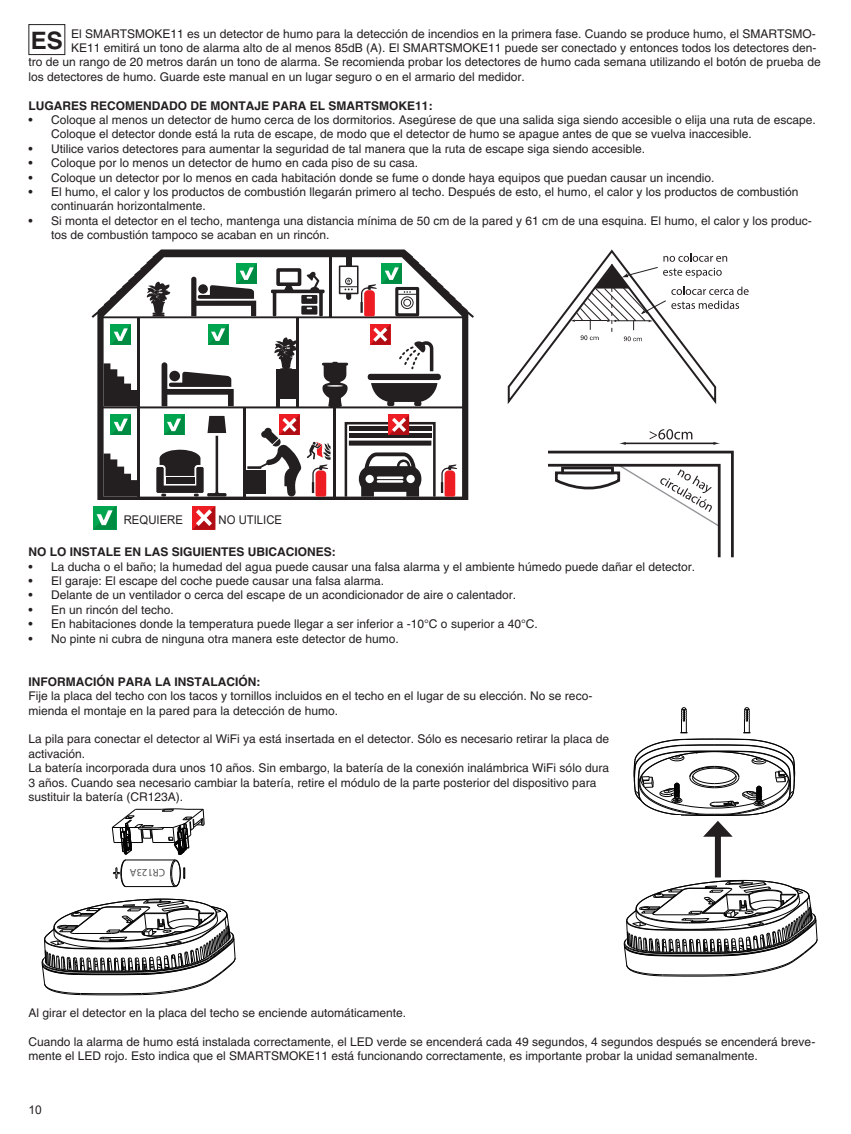
<style>
.page{position:relative;width:851px;height:1134px;background:#fff}
.page>*{position:absolute;margin:0;border:0;box-sizing:border-box;transform-origin:0 0}
.t1{font:700 24px "Helvetica";color:#231f20}
.t2{font:12px/14.4px "Helvetica";color:#231f20}
.t3{font:700 12px "Helvetica";color:#231f20}
.t4{font:12px "Arial";color:#231f20;scale:.94 1}
.t5{font:12px "Arial";color:#231f20}
.t6{font:10.8px "Myriad Pro";color:#57585a}
</style>
<div class="page">
<svg style="left:507px;top:249px;width:241px;height:155px"></svg>
<svg style="left:548px;top:429px;width:185px;height:128px"></svg>
<div style="left:28px;top:24px;width:37px;height:31px;border:1px solid #231f20"></div>
<svg style="left:111px;top:808px;width:94px;height:79px"></svg>
<svg style="left:42px;top:898px;width:194px;height:97px"></svg>
<svg style="left:623px;top:880px;width:194px;height:97px"></svg>
<div style="left:714px;top:831px;width:6px;height:46px;background:#231f20"></div>
<svg style="left:633px;top:707px;width:162px;height:133px"></svg>
<div style="left:657px;top:815px;width:24px;height:25px;background:#fff"></div>
<div style="left:739px;top:818px;width:23px;height:24px;background:#fff"></div>
<div style="left:754px;top:688px;width:24px;height:28px;background:#fff"></div>
<div style="left:652px;top:688px;width:24px;height:28px;background:#fff"></div>
<svg style="left:92px;top:249px;width:382px;height:250px"></svg>
<svg style="left:104px;top:363px;width:34px;height:43px"></svg>
<svg style="left:161px;top:362px;width:73px;height:44px"></svg>
<div style="left:169px;top:371px;width:11px;height:10px;background:#231f20;border-radius:50%"></div>
<div style="left:245px;top:470px;width:20px;height:23px;background:#231f20"></div>
<hr style="left:243px;top:408px;width:2px;height:88px;background:#231f20">
<hr style="left:138px;top:408px;width:2px;height:89px;background:#231f20">
<hr style="left:333px;top:408px;width:2px;height:88px;background:#231f20">
<hr style="left:296px;top:318px;width:2px;height:89px;background:#231f20">
<hr style="left:138px;top:318px;width:2px;height:89px;background:#231f20">
<hr style="left:329px;top:255px;width:2px;height:62px;background:#231f20">
<svg style="left:322px;top:362px;width:26px;height:46px"></svg>
<div style="left:276px;top:370px;width:20px;height:29px;background:#231f20"></div>
<svg style="left:276px;top:399px;width:3px;height:8px"></svg>
<svg style="left:274px;top:337px;width:22px;height:35px"></svg>
<svg style="left:104px;top:453px;width:34px;height:44px"></svg>
<svg style="left:441px;top:464px;width:16px;height:33px"></svg>
<svg style="left:307px;top:442px;width:23px;height:55px"></svg>
<svg style="left:344px;top:415px;width:91px;height:82px"></svg>
<svg style="left:367px;top:324px;width:74px;height:82px"></svg>
<svg style="left:247px;top:415px;width:54px;height:81px"></svg>
<svg style="left:208px;top:324px;width:20px;height:21px"></svg>
<svg style="left:111px;top:324px;width:20px;height:21px"></svg>
<svg style="left:111px;top:415px;width:20px;height:20px"></svg>
<svg style="left:156px;top:415px;width:70px;height:81px"></svg>
<svg style="left:104px;top:257px;width:358px;height:59px"></svg>
<svg style="left:93px;top:506px;width:23px;height:24px"></svg>
<svg style="left:192px;top:506px;width:23px;height:24px"></svg>
<p class="t1" style="left:31px;top:26px;width:34px">ES</p>
<p class="t2" style="left:71px;top:26px;width:746px">El SMARTSMOKE11 es un detector de humo para la detección de incendios en la primera fase. Cuando se produce humo, el SMARTSMO-</p>
<p class="t2" style="left:71px;top:41px;width:747px">KE11 emitirá un tono de alarma alto de al menos 85dB (A). El SMARTSMOKE11 puede ser conectado y entonces todos los detectores den-</p>
<p class="t2" style="left:28px;top:55px;width:793px">tro de un rango de 20 metros darán un tono de alarma. Se recomienda probar los detectores de humo cada semana utilizando el botón de prueba de</p>
<p class="t2" style="left:28px;top:69px;width:498px">los detectores de humo. Guarde este manual en un lugar seguro o en el armario del medidor.</p>
<p class="t3" style="left:28px;top:98px;width:406px">LUGARES RECOMENDADO DE MONTAJE PARA EL SMARTSMOKE11:</p>
<p class="t2" style="left:51px;top:113px;width:766px;text-indent:-23px">• Coloque al menos un detector de humo cerca de los dormitorios. Asegúrese de que una salida siga siendo accesible o elija una ruta de escape.<br>Coloque el detector donde está la ruta de escape, de modo que el detector de humo se apague antes de que se vuelva inaccesible.</p>
<p class="t2" style="left:28px;top:141px;width:618px">• Utilice varios detectores para aumentar la seguridad de tal manera que la ruta de escape siga siendo accesible.</p>
<p class="t2" style="left:28px;top:156px;width:391px">• Coloque por lo menos un detector de humo en cada piso de su casa.</p>
<p class="t2" style="left:28px;top:170px;width:687px">• Coloque un detector por lo menos en cada habitación donde se fume o donde haya equipos que puedan causar un incendio.</p>
<p class="t2" style="left:51px;top:185px;width:748px;text-indent:-23px">• El humo, el calor y los productos de combustión llegarán primero al techo. Después de esto, el humo, el calor y los productos de combustión continuarán horizontalmente.</p>
<p class="t2" style="left:51px;top:213px;width:762px;text-indent:-23px">• Si monta el detector en el techo, mantenga una distancia mínima de 50 cm de la pared y 61 cm de una esquina. El humo, el calor y los produc&shy;tos de combustión tampoco se acaban en un rincón.</p>
<p class="t4" style="left:124px;top:512px;width:64px">REQUIERE</p>
<p class="t4" style="left:218px;top:512px;width:69px">NO UTILICE</p>
<p class="t3" style="left:28px;top:545px;width:309px">NO LO INSTALE EN LAS SIGUIENTES UBICACIONES:</p>
<p class="t2" style="left:28px;top:559px;width:668px">• La ducha o el baño; la humedad del agua puede causar una falsa alarma y el ambiente húmedo puede dañar el detector.</p>
<p class="t2" style="left:28px;top:573px;width:357px">• El garaje: El escape del coche puede causar una falsa alarma.</p>
<p class="t2" style="left:28px;top:588px;width:489px">• Delante de un ventilador o cerca del escape de un acondicionador de aire o calentador.</p>
<p class="t2" style="left:28px;top:602px;width:147px">• En un rincón del techo.</p>
<p class="t2" style="left:28px;top:617px;width:511px">• En habitaciones donde la temperatura puede llegar a ser inferior a -10°C o superior a 40°C.</p>
<p class="t2" style="left:28px;top:631px;width:372px">• No pinte ni cubra de ninguna otra manera este detector de humo.</p>
<p class="t3" style="left:28px;top:674px;width:233px">INFORMACIÓN PARA LA INSTALACIÓN:</p>
<p class="t2" style="left:28px;top:689px;width:565px">Fije la placa del techo con los tacos y tornillos incluidos en el techo en el lugar de su elección. No se reco&shy;mienda el montaje en la pared para la detección de humo.</p>
<p class="t2" style="left:28px;top:732px;width:582px">La pila para conectar el detector al WiFi ya está insertada en el detector. Sólo es necesario retirar la placa de activación.</p>
<p class="t2" style="left:28px;top:761px;width:582px">La batería incorporada dura unos 10 años. Sin embargo, la batería de la conexión inalámbrica WiFi sólo dura<br>3 años. Cuando sea necesario cambiar la batería, retire el módulo de la parte posterior del dispositivo para sustituir la batería (CR123A).</p>
<p class="t6" style="left:165px;top:880px;width:37px;rotate:-180deg">CR123A</p>
<p class="t2" style="left:28px;top:1005px;width:379px">Al girar el detector en la placa del techo se enciende automáticamente.</p>
<p class="t2" style="left:28px;top:1034px;width:788px">Cuando la alarma de humo está instalada correctamente, el LED verde se encenderá cada 49 segundos, 4 segundos después se encenderá breve&shy;mente el LED rojo. Esto indica que el SMARTSMOKE11 está funcionando correctamente, es importante probar la unidad semanalmente.</p>
<p class="t5" style="left:28px;top:1102px;width:15px">10</p>
</div>
